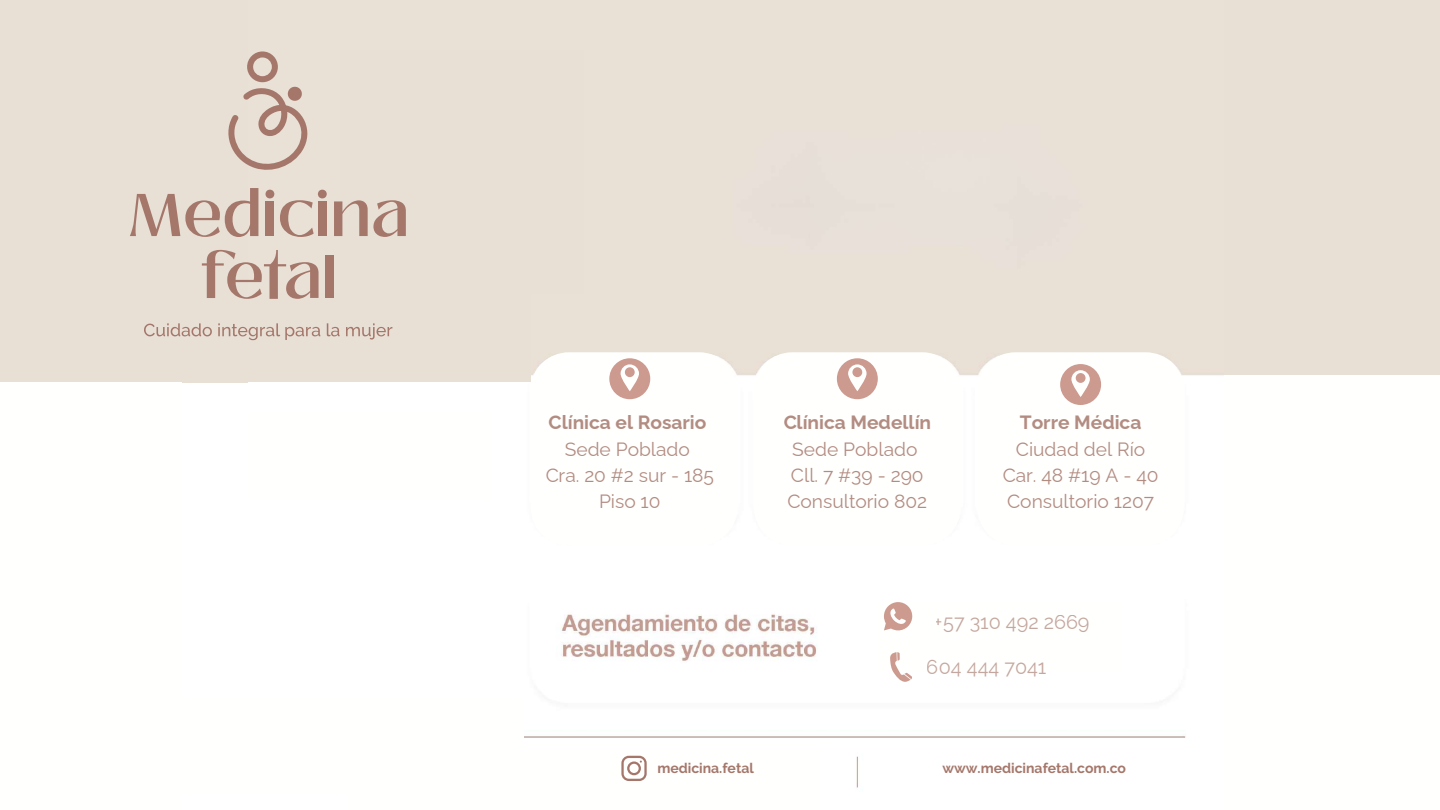
<style>
.page{position:relative;width:1440px;height:810px;background:#fff}
.page>*{position:absolute;margin:0;border:0;box-sizing:border-box;transform-origin:0 0}
.t1{font:19.8px "Raleway";color:#a5776b}
.t2{font:19.2px/26.2px "Raleway";color:#a5776b;text-align:center}
.t3{font:700 19.2px "Raleway";color:#a5776b}
.t4{font:700 14px "Raleway";color:#a5776b}
</style>
<div class="page">
<img style="left:182px;top:0;width:1042px;height:788px">
<div style="left:165px;top:294px;width:366px;height:88px;background:#e8dfd5"></div>
<div style="left:0;top:0;width:248px;height:382px;background:#e8dfd5"></div>
<svg style="left:531px;top:352px;width:206px;height:194px"></svg>
<svg style="left:754px;top:352px;width:207px;height:194px"></svg>
<svg style="left:977px;top:352px;width:207px;height:194px"></svg>
<div style="left:878px;top:602px;width:243px;height:69px;background:#fffffe"></div>
<svg style="left:884px;top:602px;width:28px;height:28px"></svg>
<svg style="left:890px;top:652px;width:22px;height:31px"></svg>
<div style="left:348px;top:748px;width:471px;height:62px;background:#fffffe"></div>
<svg style="left:621px;top:756px;width:26px;height:25px"></svg>
<div style="left:130px;top:698px;width:393px;height:95px;background:#fffffe"></div>
<div style="left:248px;top:412px;width:243px;height:88px;background:#fffffe"></div>
<div style="left:340px;top:51px;width:243px;height:243px;background:#e8dfd5"></div>
<svg style="left:144px;top:323px;width:68px;height:13px"></svg>
<svg style="left:218px;top:323px;width:102px;height:17px"></svg>
<svg style="left:327px;top:323px;width:13px;height:13px"></svg>
<svg style="left:346px;top:323px;width:46px;height:17px"></svg>
<svg style="left:228px;top:51px;width:81px;height:123px"></svg>
<svg style="left:130px;top:188px;width:128px;height:49px"></svg>
<svg style="left:266px;top:190px;width:8px;height:8px"></svg>
<div style="left:266px;top:201px;width:8px;height:35px;background:#a5776b"></div>
<svg style="left:280px;top:190px;width:47px;height:47px;background:#d9c8bd"></svg>
<div style="left:318px;top:201px;width:9px;height:35px;background:#a5776b"></div>
<svg style="left:334px;top:200px;width:72px;height:37px"></svg>
<div style="left:325px;top:256px;width:9px;height:42px;background:#a5776b"></div>
<svg style="left:202px;top:250px;width:117px;height:49px"></svg>
<div style="left:1224px;top:0;width:216px;height:375px;background:#e8dfd5"></div>
<p class="t3" style="left:549px;top:411px;width:159px">Clínica el Rosario</p>
<p class="t2" style="left:546px;top:436px;width:170px">Sede Poblado<br>Cra. 20 #2 sur - 185<br>Piso 10</p>
<p class="t3" style="left:783px;top:411px;width:149px">Clínica Medellín</p>
<p class="t2" style="left:787px;top:436px;width:141px;text-align:left">Sede Poblado<br>Cll. 7 #39 - 290<br>Consultorio 802</p>
<p class="t3" style="left:1020px;top:411px;width:123px">Torre Médica</p>
<p class="t2" style="left:1003px;top:436px;width:158px">Ciudad del Río<br>Car. 48 #19 A - 40<br>Consultorio 1207</p>
<p class="t4" style="left:657px;top:760px;width:98px">medicina.fetal</p>
<p class="t1" style="left:935px;top:611px;width:156px">+57 310 492 2669</p>
<p class="t1" style="left:927px;top:655px;width:121px">604 444 7041</p>
<p class="t4" style="left:942px;top:760px;width:185px">www.medicinafetal.com.co</p>
</div>
